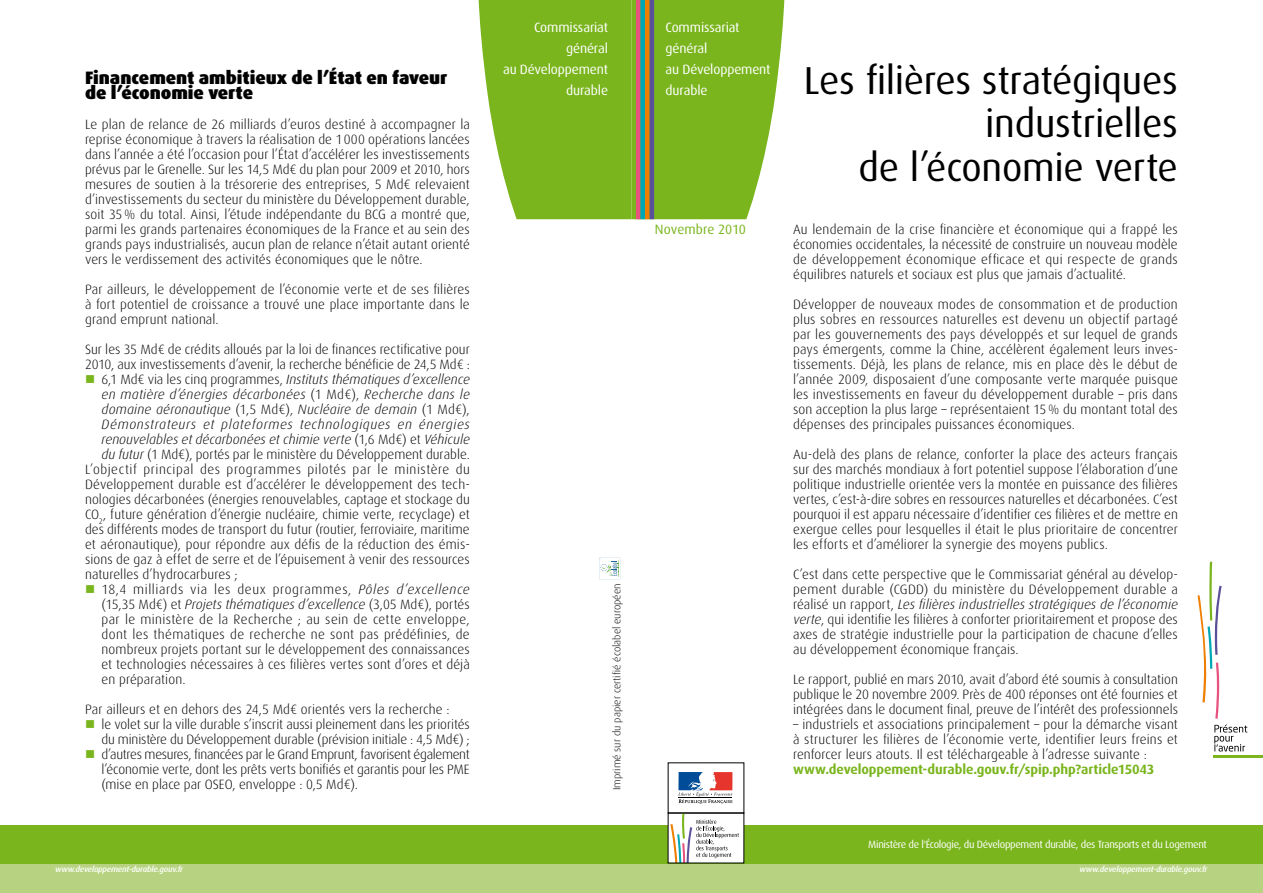
<style>
.page{position:relative;width:1263px;height:893px;background:#fff}
.page>*{position:absolute;margin:0;border:0;box-sizing:border-box;transform-origin:0 0}
.t1{font:39px/43.5px "Dax";letter-spacing:-.01em;color:#000;text-align:right}
.t2{font:900 18px/15px "Dax";letter-spacing:-.005em;color:#000}
.t3{font:300 13.5px/15px "Dax";letter-spacing:.005em;color:#000;text-align:justify}
.t4{font:italic 300 13.5px "Dax";letter-spacing:.015em;color:#000}
.t5{font:13.5px/21px "Dax";letter-spacing:-.01em;color:#fff}
.t6{font:300 13.5px "Dax";letter-spacing:.04em;color:#000}
.t7{font:700 13.5px "Dax";letter-spacing:-.005em;color:#7ab51d}
.t8{font:300 13.5px "Dax";letter-spacing:.03em;color:#000}
.t9{font:italic 300 13.5px "Dax";letter-spacing:.045em;color:#000}
.t10{font:300 13.5px "Dax";letter-spacing:.045em;color:#000}
.t11{font:300 13.5px "Dax";letter-spacing:.025em;color:#000}
.t12{font:13.5px "Dax";letter-spacing:-.005em;color:#7ab51d}
.t13{font:10.5px "Dax OT";letter-spacing:-.03em;color:#fff}
.t14{font:300 10.5px "Dax";color:#000}
.t15{font:italic 500 8.25px "Dax";letter-spacing:-.025em;color:#fff}
.s1{font-style:normal}
.s2{font-style:italic}
</style>
<div class="page">
<div style="left:0;top:863px;width:1263px;height:30px;background:#b7d382"></div>
<div style="left:0;top:825px;width:1263px;height:38px;background:#7ab51d"></div>
<svg style="left:478px;top:0;width:306px;height:219px;background:#86b737"></svg>
<svg style="left:599px;top:558px;width:20px;height:21px"></svg>
<div style="left:668px;top:813px;width:76px;height:50px;background:#fff"></div>
<svg style="left:678px;top:772px;width:54px;height:32px"></svg>
<svg style="left:670px;top:813px;width:69px;height:50px"></svg>
<hr style="left:1213px;top:755px;width:50px;height:2px;background:#7ab51d">
<svg style="left:1197px;top:562px;width:50px;height:189px"></svg>
<h2 class="t2" style="left:85px;top:70px;width:364px">Financement ambitieux de l’État en faveur de l’économie verte</h2>
<p class="t3" style="left:85px;top:117px;width:386px">Le plan de relance de 26 milliards d’euros destiné à accompagner la reprise économique à travers la réalisation de 1000 opérations lancées dans l’année a été l’occasion pour l’État d’accélérer les investissements prévus par le Grenelle. Sur les 14,5 Md€ du plan pour 2009 et 2010, hors mesures de soutien à la trésorerie des entreprises, 5 Md€ relevaient d’investissements du secteur du ministère du Développement durable, soit 35% du total. Ainsi, l’étude indépendante du BCG a montré que, parmi les grands partenaires économiques de la France et au sein des grands pays industrialisés, aucun plan de relance n’était autant orienté vers le verdissement des activités économiques que le nôtre.</p>
<p class="t3" style="left:85px;top:282px;width:386px">Par ailleurs, le développement de l’économie verte et de ses filières à fort potentiel de croissance a trouvé une place importante dans le grand emprunt national.</p>
<p class="t3" style="left:85px;top:342px;width:386px">Sur les 35 Md€ de crédits alloués par la loi de finances rectificative pour</p>
<p class="t3" style="left:85px;top:357px;width:386px">2010, aux investissements d’avenir, la recherche bénéficie de 24,5 Md€ :</p>
<p class="t4" style="left:102px;top:372px;width:370px"><span class="s1">6,1 Md€ via les cinq programmes,</span> Instituts thématiques d’excellence</p>
<p class="t4" style="left:102px;top:387px;width:370px">en matière d’énergies décarbonées <span class="s1">(1 Md€),</span> Recherche dans le</p>
<p class="t4" style="left:102px;top:402px;width:370px">domaine aéronautique <span class="s1">(1,5 Md€),</span> Nucléaire de demain <span class="s1">(1 Md€),</span></p>
<p class="t9" style="left:102px;top:417px;width:370px">Démonstrateurs et plateformes technologiques en énergies</p>
<p class="t4" style="left:102px;top:432px;width:370px">renouvelables et décarbonées et chimie verte <span class="s1">(1,6 Md€) et</span> Véhicule</p>
<p class="t3" style="left:102px;top:447px;width:370px"><span class="s2">du futur</span> (1 Md€), portés par le ministère du Développement durable.</p>
<p class="t6" style="left:85px;top:462px;width:386px">L’objectif principal des programmes pilotés par le ministère du</p>
<p class="t3" style="left:85px;top:477px;width:386px">Développement durable est d’accélérer le développement des tech-</p>
<p class="t3" style="left:85px;top:492px;width:386px">nologies décarbonées (énergies renouvelables, captage et stockage du</p>
<p class="t3" style="left:85px;top:507px;width:386px">CO<sub>2</sub>, future génération d’énergie nucléaire, chimie verte, recyclage) et</p>
<p class="t3" style="left:85px;top:522px;width:386px">des différents modes de transport du futur (routier, ferroviaire, maritime</p>
<p class="t3" style="left:85px;top:537px;width:386px">et aéronautique), pour répondre aux défis de la réduction des émis-</p>
<p class="t3" style="left:85px;top:552px;width:386px">sions de gaz à effet de serre et de l’épuisement à venir des ressources</p>
<p class="t3" style="left:85px;top:567px;width:154px">naturelles d’hydrocarbures ;</p>
<p class="t10" style="left:102px;top:582px;width:370px">18,4 milliards via les deux programmes, <span class="s2">Pôles d’excellence</span></p>
<p class="t4" style="left:102px;top:597px;width:370px"><span class="s1">(15,35 Md€) et</span> Projets thématiques d’excellence <span class="s1">(3,05 Md€), portés</span></p>
<p class="t11" style="left:102px;top:612px;width:370px">par le ministère de la Recherche ; au sein de cette enveloppe,</p>
<p class="t8" style="left:102px;top:627px;width:370px">dont les thématiques de recherche ne sont pas prédéfinies, de</p>
<p class="t3" style="left:102px;top:642px;width:370px">nombreux projets portant sur le développement des connaissances</p>
<p class="t3" style="left:102px;top:657px;width:370px">et technologies nécessaires à ces filières vertes sont d’ores et déjà</p>
<p class="t3" style="left:102px;top:672px;width:85px">en préparation.</p>
<p class="t3" style="left:102px;top:702px;width:370px;text-align:left;text-indent:-16px">Par ailleurs et en dehors des 24,5 Md€ orientés vers la recherche :<br>le volet sur la ville durable s’inscrit aussi pleinement dans les priorités du ministère du Développement durable (prévision initiale : 4,5 Md€) ; d’autres mesures, financées par le Grand Emprunt, favorisent également l’économie verte, dont les prêts verts bonifiés et garantis pour les PME (mise en place par OSEO, enveloppe : 0,5 Md€).</p>
<p class="t5" style="left:503px;top:17px;width:107px;text-align:right">Commissariat général<br>au Développement durable</p>
<p class="t14" style="left:611px;top:790px;width:208px;rotate:-90deg">Imprimé sur du papier certifié écolabel européen</p>
<p class="t5" style="left:665px;top:17px;width:107px">Commissariat général<br>au Développement durable</p>
<p class="t12" style="left:655px;top:222px;width:93px">Novembre 2010</p>
<h1 class="t1" style="left:804px;top:59px;width:376px">Les filières stratégiques industrielles<br>de l’économie verte</h1>
<p class="t3" style="left:793px;top:222px;width:386px">Au lendemain de la crise financière et économique qui a frappé les économies occidentales, la nécessité de construire un nouveau modèle de développement économique efficace et qui respecte de grands équilibres naturels et sociaux est plus que jamais d’actualité.</p>
<p class="t3" style="left:793px;top:297px;width:386px">Développer de nouveaux modes de consommation et de production plus sobres en ressources naturelles est devenu un objectif partagé par les gouvernements des pays développés et sur lequel de grands pays émergents, comme la Chine, accélèrent également leurs inves&shy;tissements. Déjà, les plans de relance, mis en place dès le début de l’année 2009, disposaient d’une composante verte marquée puisque les investissements en faveur du développement durable – pris dans son acception la plus large – représentaient 15% du montant total des dépenses des principales puissances économiques.</p>
<p class="t3" style="left:793px;top:447px;width:386px">Au-delà des plans de relance, conforter la place des acteurs français sur des marchés mondiaux à fort potentiel suppose l’élaboration d’une politique industrielle orientée vers la montée en puissance des filières vertes, c’est-à-dire sobres en ressources naturelles et décarbonées. C’est pourquoi il est apparu nécessaire d’identifier ces filières et de mettre en exergue celles pour lesquelles il était le plus prioritaire de concentrer les efforts et d’améliorer la synergie des moyens publics.</p>
<p class="t3" style="left:793px;top:567px;width:386px">C’est dans cette perspective que le Commissariat général au dévelop&shy;pement durable (CGDD) du ministère du Développement durable a réalisé un rapport, <span class="s2">Les filières industrielles stratégiques de l’économie verte</span>, qui identifie les filières à conforter prioritairement et propose des axes de stratégie industrielle pour la participation de chacune d’elles au développement économique français.</p>
<p class="t3" style="left:793px;top:672px;width:386px">Le rapport, publié en mars 2010, avait d’abord été soumis à consultation publique le 20 novembre 2009. Près de 400 réponses ont été fournies et intégrées dans le document final, preuve de l’intérêt des professionnels</p>
<p class="t3" style="left:793px;top:717px;width:386px">– industriels et associations principalement – pour la démarche visant à structurer les filières de l’économie verte, identifier leurs freins et renforcer leurs atouts. Il est téléchargeable à l’adresse suivante :</p>
<p class="t7" style="left:793px;top:762px;width:363px">www.developpement-durable.gouv.fr/spip.php?article15043</p>
<p class="t13" style="left:868px;top:838px;width:340px">Ministère de l'Écologie, du Développement durable, des Transports et du Logement</p>
<p class="t15" style="left:55px;top:864px;width:129px">www.developpement-durable.gouv.fr</p>
<p class="t15" style="left:1080px;top:864px;width:129px">www.developpement-durable.gouv.fr</p>
</div>
